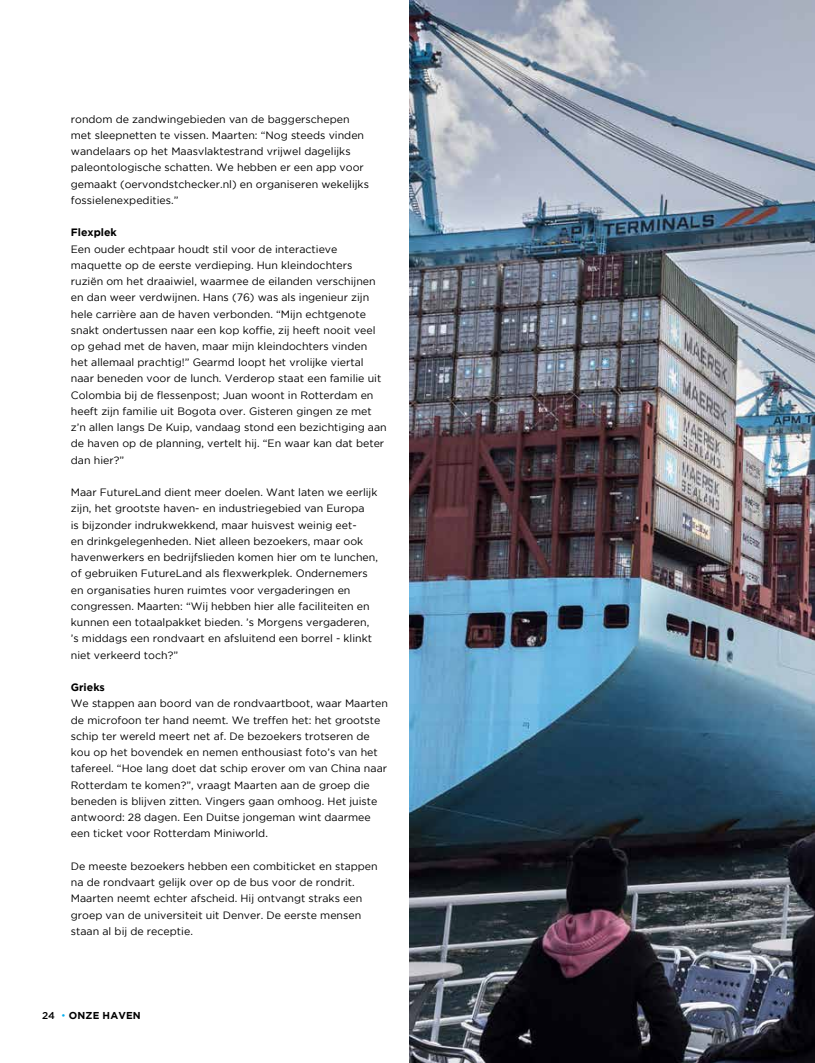
<style>
.page{position:relative;width:815px;height:1063px;background:#fff}
.page>*{position:absolute;margin:0;border:0;box-sizing:border-box;transform-origin:0 0}
.t1{font:10.62px/16.2px "Gotham";color:#000}
.t2{font:700 10.62px "Gotham";color:#000}
.t3{font:700 10px "Gotham";letter-spacing:.015em;color:#000}
.s1{font-weight:500}
.s2{font-weight:300;color:#00aeef}
</style>
<div class="page">
<img style="left:409px;top:0;width:406px;height:1063px">
<p class="t1" style="left:71px;top:111px;width:300px">rondom de zandwingebieden van de baggerschepen met sleepnetten te vissen. Maarten: “Nog steeds vinden wandelaars op het Maasvlaktestrand vrijwel dagelijks paleontologische schatten. We hebben er een app voor gemaakt (oervondstchecker.nl) en organiseren wekelijks fossielenexpedities.”</p>
<p class="t2" style="left:71px;top:226px;width:48px">Flexplek</p>
<p class="t1" style="left:71px;top:240px;width:317px">Een ouder echtpaar houdt stil voor de interactieve maquette op de eerste verdieping. Hun kleindochters ruziën om het draaiwiel, waarmee de eilanden verschijnen en dan weer verdwijnen. Hans (76) was als ingenieur zijn hele carrière aan de haven verbonden. “Mijn echtgenote snakt ondertussen naar een kop koffie, zij heeft nooit veel op gehad met de haven, maar mijn kleindochters vinden het allemaal prachtig!” Gearmd loopt het vrolijke viertal naar beneden voor de lunch. Verderop staat een familie uit Colombia bij de flessenpost; Juan woont in Rotterdam en heeft zijn familie uit Bogota over. Gisteren gingen ze met z’n allen langs De Kuip, vandaag stond een bezichtiging aan de haven op de planning, vertelt hij. “En waar kan dat beter dan hier?”</p>
<p class="t1" style="left:71px;top:484px;width:309px">Maar FutureLand dient meer doelen. Want laten we eerlijk zijn, het grootste haven- en industriegebied van Europa<br>is bijzonder indrukwekkend, maar huisvest weinig eet-<br>en drinkgelegenheden. Niet alleen bezoekers, maar ook havenwerkers en bedrijfslieden komen hier om te lunchen, of gebruiken FutureLand als flexwerkplek. Ondernemers en organisaties huren ruimtes voor vergaderingen en congressen. Maarten: “Wij hebben hier alle faciliteiten en kunnen een totaalpakket bieden. ’s Morgens vergaderen, ’s middags een rondvaart en afsluitend een borrel - klinkt niet verkeerd toch?”</p>
<p class="t2" style="left:71px;top:681px;width:36px">Grieks</p>
<p class="t1" style="left:71px;top:695px;width:319px">We stappen aan boord van de rondvaartboot, waar Maarten de microfoon ter hand neemt. We treffen het: het grootste schip ter wereld meert net af. De bezoekers trotseren de kou op het bovendek en nemen enthousiast foto’s van het tafereel. “Hoe lang doet dat schip erover om van China naar Rotterdam te komen?”, vraagt Maarten aan de groep die beneden is blijven zitten. Vingers gaan omhoog. Het juiste antwoord: 28 dagen. Een Duitse jongeman wint daarmee een ticket voor Rotterdam Miniworld.</p>
<p class="t1" style="left:71px;top:858px;width:308px">De meeste bezoekers hebben een combiticket en stappen na de rondvaart gelijk over op de bus voor de rondrit.<br>Maarten neemt echter afscheid. Hij ontvangt straks een groep van de universiteit uit Denver. De eerste mensen staan al bij de receptie.</p>
<p class="t3" style="left:42px;top:1009px;width:100px"><span class="s1">24</span> <span class="s2">•</span> ONZE HAVEN</p>
</div>
